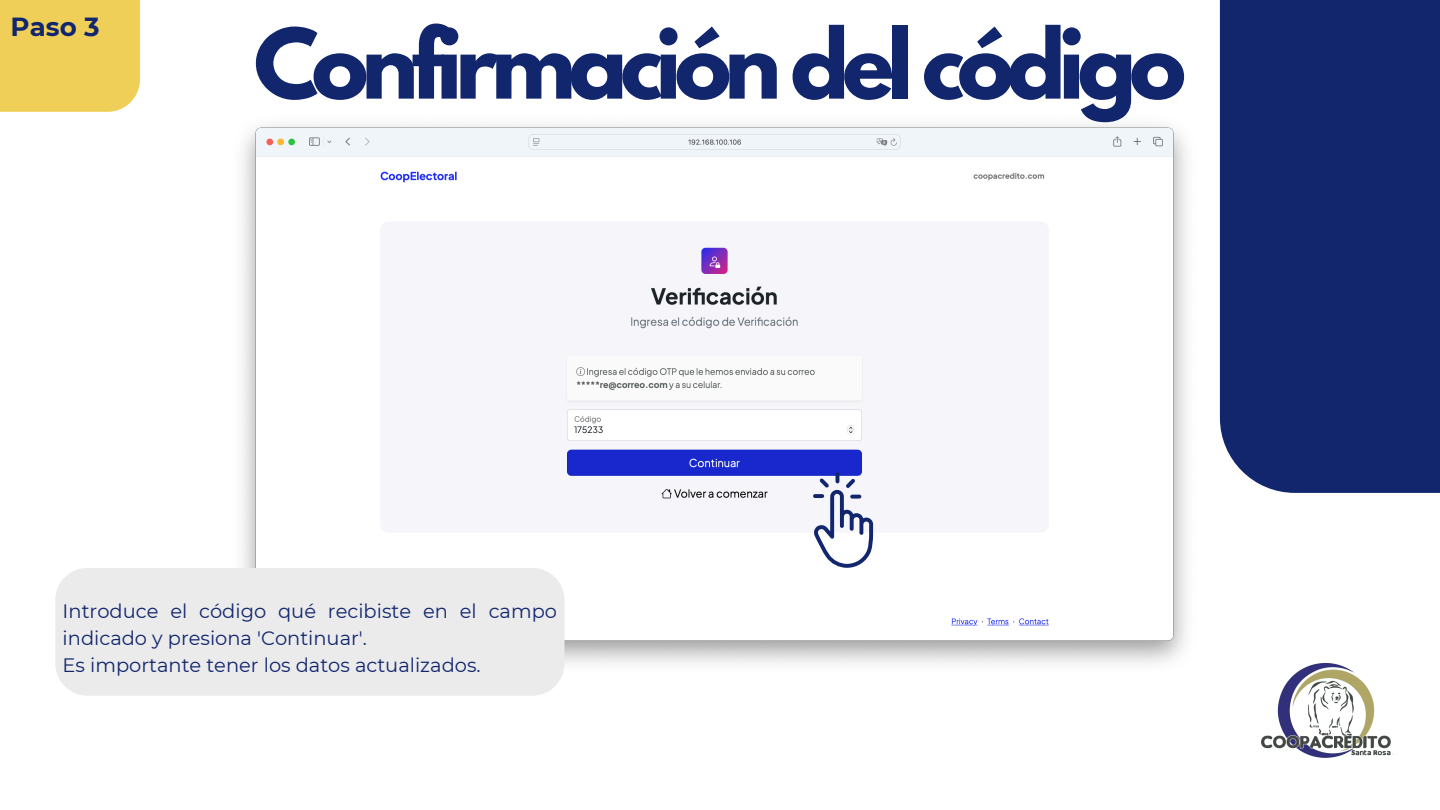
<style>
.page{position:relative;width:1440px;height:810px;background:#fff}
.page>*{position:absolute;margin:0;border:0;box-sizing:border-box;transform-origin:0 0}
.t1{font:700 85.8px "League Spartan";letter-spacing:-.08em;color:#12266e}
.t2{font:700 26.1px "Montserrat";color:#12266e}
.t3{font:19.4px/27px "Montserrat";color:#12266e}
</style>
<div class="page">
<div style="left:1220px;top:0;width:220px;height:492px;background:#12266e"></div>
<div style="left:0;top:0;width:140px;height:112px;background:#efcf57"></div>
<img style="left:242px;top:124px;width:945px;height:551px">
<hr style="left:813px;top:494px;width:11px;height:4px;background:#354683;border-radius:2px">
<svg style="left:814px;top:472px;width:59px;height:96px"></svg>
<img style="left:1262px;top:663px;width:129px;height:94px">
<div style="left:55px;top:568px;width:509px;height:128px;background:#ebebeb;border-radius:32px"></div>
<h1 class="t2" style="left:11px;top:11px;width:91px">Paso 3</h1>
<h2 class="t1" style="left:254px;top:21px;width:934px">Confirmación del código</h2>
<p class="t3" style="left:63px;top:598px;width:496px">Introduce el código qué recibiste en el campo indicado y presiona 'Continuar'.</p>
<p class="t3" style="left:63px;top:652px;width:419px">Es importante tener los datos actualizados.</p>
<p class="t3" style="left:304px;top:598px;width:13px">e</p>
</div>
